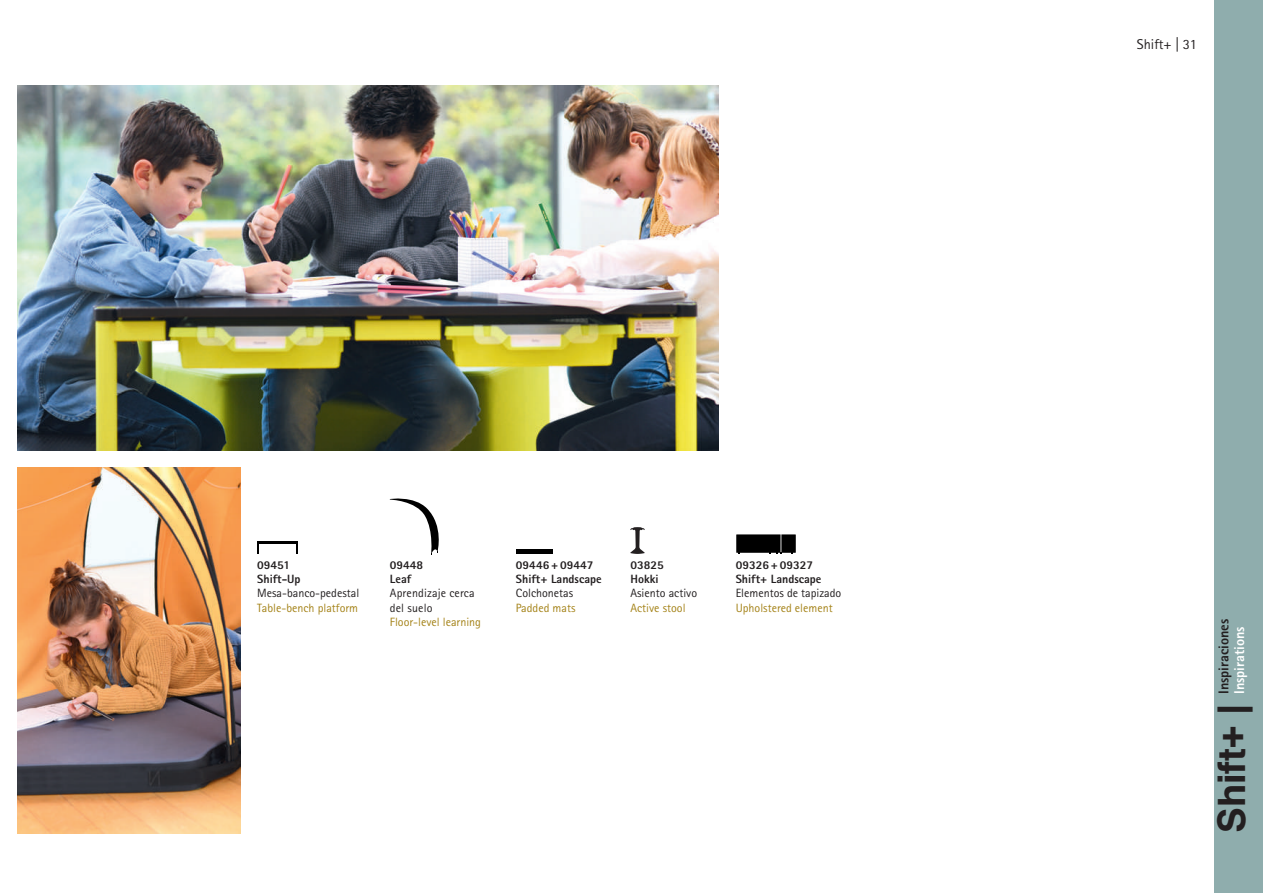
<style>
.page{position:relative;width:1263px;height:893px;background:#fff}
.page>*{position:absolute;margin:0;border:0;box-sizing:border-box;transform-origin:0 0}
.t1{font:700 37.95px "Schulbuch Nord Pro";color:#231f20}
.t2{font:800 14.25px "Rotis Sans Serif Pro";color:#231f20}
.t3{font:800 14.25px "Rotis Sans Serif Pro";color:#fff}
.t4{font:14.25px "Rotis Sans Serif Pro";color:#231f20}
.t5{font:12px/14.2px "Rotis Sans Serif Pro";color:#231f20}
.t6{font:800 12px/14.2px "Rotis Sans Serif Pro";color:#231f20}
.t7{font:12px "Rotis Sans Serif Pro";color:#a48217}
</style>
<div class="page">
<div style="left:1214px;top:0;width:49px;height:893px;background:#8fadad"></div>
<img style="left:17px;top:85px;width:702px;height:366px">
<img style="left:17px;top:468px;width:223px;height:365px">
<svg style="left:257px;top:542px;width:2px;height:12px"></svg>
<svg style="left:296px;top:542px;width:2px;height:12px"></svg>
<hr style="left:258px;top:542px;width:38px;height:2px;background:#000">
<svg style="left:390px;top:498px;width:49px;height:56px"></svg>
<div style="left:516px;top:549px;width:36px;height:5px;background:#000"></div>
<svg style="left:630px;top:527px;width:15px;height:27px"></svg>
<svg style="left:736px;top:534px;width:60px;height:20px"></svg>
<p class="t6" style="left:257px;top:559px;width:45px">09451<br>Shift-Up</p>
<p class="t5" style="left:257px;top:587px;width:103px">Mesa-banco-pedestal</p>
<p class="t7" style="left:257px;top:603px;width:102px">Table-bench platform</p>
<p class="t6" style="left:390px;top:559px;width:35px">09448<br>Leaf</p>
<p class="t5" style="left:390px;top:587px;width:86px">Aprendizaje cerca del suelo</p>
<p class="t7" style="left:390px;top:618px;width:93px">Floor-level learning</p>
<p class="t6" style="left:516px;top:559px;width:87px">09446+ 09447<br>Shift+ Landscape</p>
<p class="t5" style="left:516px;top:587px;width:59px">Colchonetas</p>
<p class="t7" style="left:516px;top:603px;width:61px">Padded mats</p>
<p class="t6" style="left:630px;top:559px;width:35px">03825<br>Hokki</p>
<p class="t5" style="left:630px;top:587px;width:68px">Asiento activo</p>
<p class="t7" style="left:630px;top:603px;width:57px">Active stool</p>
<p class="t6" style="left:736px;top:559px;width:87px">09326+ 09327<br>Shift+ Landscape</p>
<p class="t5" style="left:736px;top:587px;width:107px">Elementos de tapizado</p>
<p class="t7" style="left:736px;top:603px;width:99px">Upholstered element</p>
<p class="t4" style="left:1137px;top:39px;width:62px">Shift+ | 31</p>
<p class="t2" style="left:1218px;top:694px;width:77px;rotate:-90deg">Inspiraciones</p>
<p class="t3" style="left:1234px;top:694px;width:69px;rotate:-90deg">Inspirations</p>
<h1 class="t1" style="left:1218px;top:833px;width:132px;rotate:-90deg">Shift+ |</h1>
</div>
